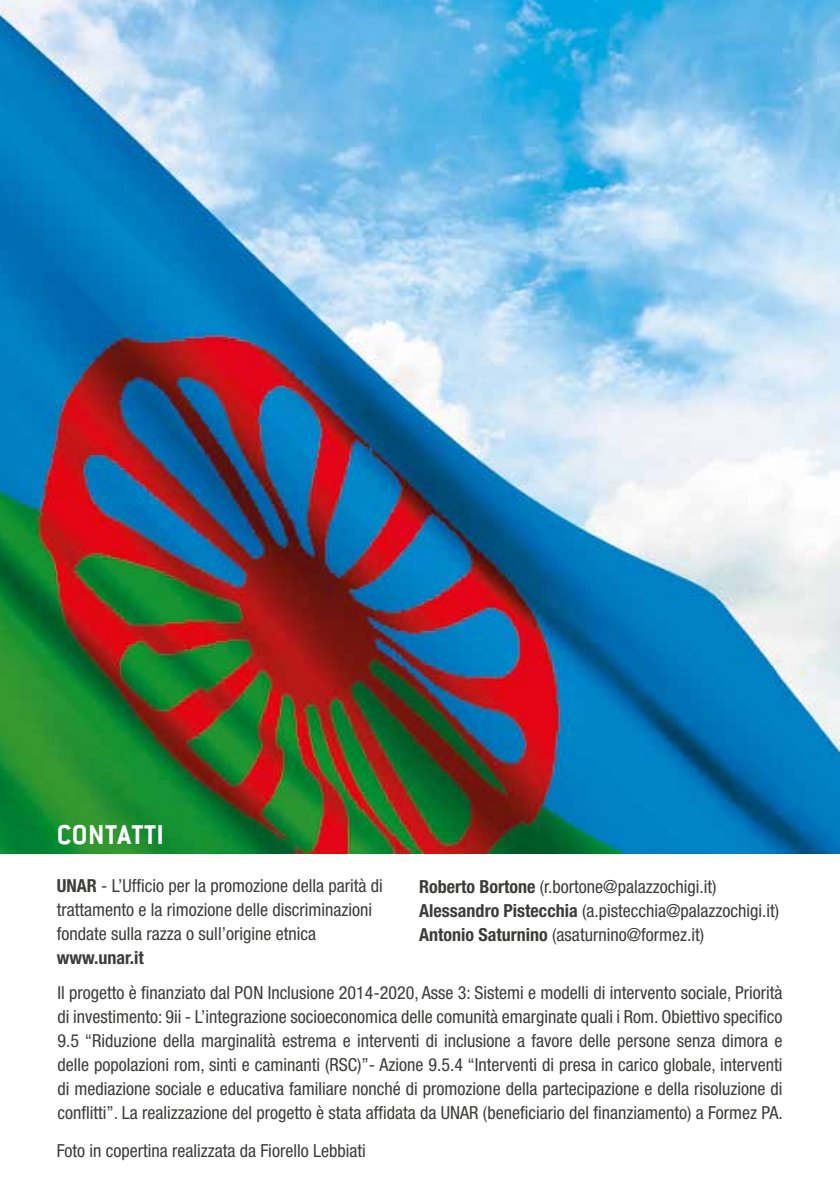
<style>
.page{position:relative;width:840px;height:1191px;background:#fff}
.page>*{position:absolute;margin:0;border:0;box-sizing:border-box;transform-origin:0 0}
.t1{font:700 30px "Conduit ITC";letter-spacing:.015em;color:#fff}
.t2{font:condensed 18px/24px "Helvetica Neue LT Std";color:#3c3c3b}
.t3{font:700 condensed 18px "Helvetica Neue LT Std";color:#3c3c3b}
.s1{font-weight:700}
</style>
<div class="page">
<img style="left:0;top:0;width:839px;height:853px">
<h1 class="t1" style="left:57px;top:817px;width:108px">CONTATTI</h1>
<p class="t2" style="left:57px;top:873px;width:327px"><span class="s1">UNAR</span> - L’Ufficio per la promozione della parità di trattamento e la rimozione delle discriminazioni fondate sulla razza o sull’origine etnica</p>
<p class="t3" style="left:57px;top:946px;width:88px">www.unar.it</p>
<p class="t2" style="left:57px;top:980px;width:726px;text-align:justify">Il progetto è finanziato dal PON Inclusione 2014-2020, Asse 3: Sistemi e modelli di intervento sociale, Priorità di investimento: 9ii - L’integrazione socioeconomica delle comunità emarginate quali i Rom. Obiettivo specifico 9.5 “Riduzione della marginalità estrema e interventi di inclusione a favore delle persone senza dimora e delle popolazioni rom, sinti e caminanti (RSC)”- Azione 9.5.4 “Interventi di presa in carico globale, interventi di mediazione sociale e educativa familiare nonché di promozione della partecipazione e della risoluzione di conflitti”. La realizzazione del progetto è stata affidata da UNAR (beneficiario del finanziamento) a Formez PA.</p>
<p class="t2" style="left:57px;top:1138px;width:310px">Foto in copertina realizzata da Fiorello Lebbiati</p>
<p class="t2" style="left:419px;top:874px;width:361px"><span class="s1">Roberto Bortone</span> (r.bortone@palazzochigi.it)<br><span class="s1">Alessandro Pistecchia</span> (a.pistecchia@palazzochigi.it)<br><span class="s1">Antonio Saturnino</span> (asaturnino@formez.it)</p>
</div>
